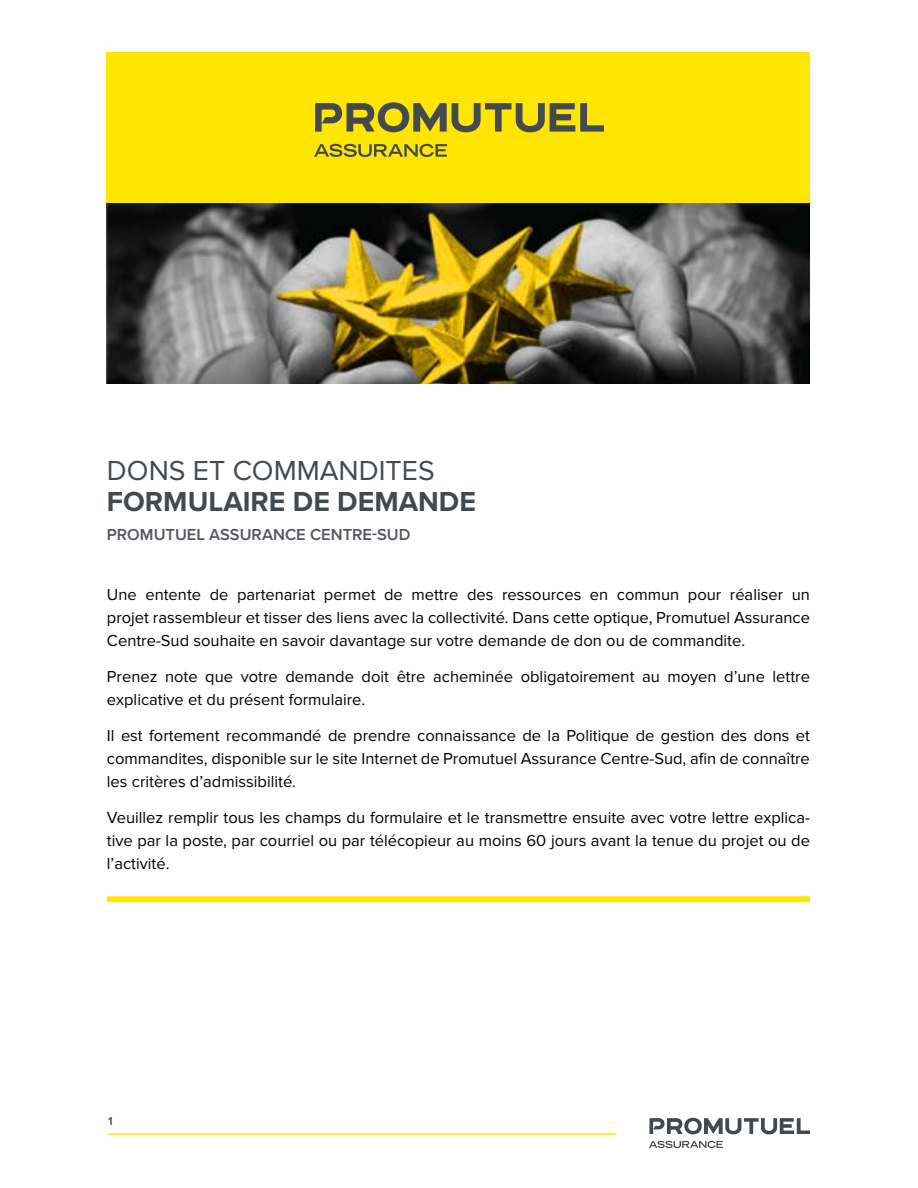
<style>
.page{position:relative;width:918px;height:1188px;background:#fff}
.page>*{position:absolute;margin:0;border:0;box-sizing:border-box;transform-origin:0 0}
.t1{font:700 28.5px "Proxima Nova";color:#434a4f}
.t2{font:28.5px "Proxima Nova";color:#434a4f}
.t3{font:16.5px/22.8px "Proxima Nova";color:#000;text-align:justify}
.t4{font:600 16.5px "Proxima Nova";color:#52555b}
.t5{font:600 12px "Proxima Nova";color:#434a4f}
</style>
<div class="page">
<svg style="left:649px;top:1141px;width:74px;height:7px"></svg>
<svg style="left:649px;top:1118px;width:161px;height:16px"></svg>
<hr style="left:108px;top:1133px;width:508px;height:2px;background:#ffe600">
<div style="left:107px;top:896px;width:703px;height:6px;background:#ffe600"></div>
<img style="left:107px;top:203px;width:703px;height:180px">
<div style="left:107px;top:53px;width:703px;height:150px;background:#ffe600"></div>
<svg style="left:314px;top:144px;width:133px;height:13px"></svg>
<svg style="left:315px;top:102px;width:289px;height:30px"></svg>
<h1 class="t2" style="left:107px;top:454px;width:329px">DONS ET COMMANDITES</h1>
<h1 class="t1" style="left:107px;top:480px;width:371px">FORMULAIRE DE DEMANDE</h1>
<p class="t4" style="left:107px;top:522px;width:305px">PROMUTUEL ASSURANCE CENTRE-SUD</p>
<p class="t3" style="left:107px;top:584px;width:705px">Une entente de partenariat permet de mettre des ressources en commun pour réaliser un projet rassembleur et tisser des liens avec la collectivité. Dans cette optique, Promutuel Assurance Centre-Sud souhaite en savoir davantage sur votre demande de don ou de commandite.</p>
<p class="t3" style="left:107px;top:666px;width:705px">Prenez note que votre demande doit être acheminée obligatoirement au moyen d’une lettre explicative et du présent formulaire.</p>
<p class="t3" style="left:107px;top:725px;width:705px">Il est fortement recommandé de prendre connaissance de la Politique de gestion des dons et commandites, disponible sur le site Internet de Promutuel Assurance Centre-Sud, afin de connaître les critères d’admissibilité.</p>
<p class="t3" style="left:107px;top:807px;width:705px">Veuillez remplir tous les champs du formulaire et le transmettre ensuite avec votre lettre explica&shy;tive par la poste, par courriel ou par télécopieur au moins 60 jours avant la tenue du projet ou de l’activité.</p>
<p class="t5" style="left:108px;top:1112px;width:6px">1</p>
</div>
